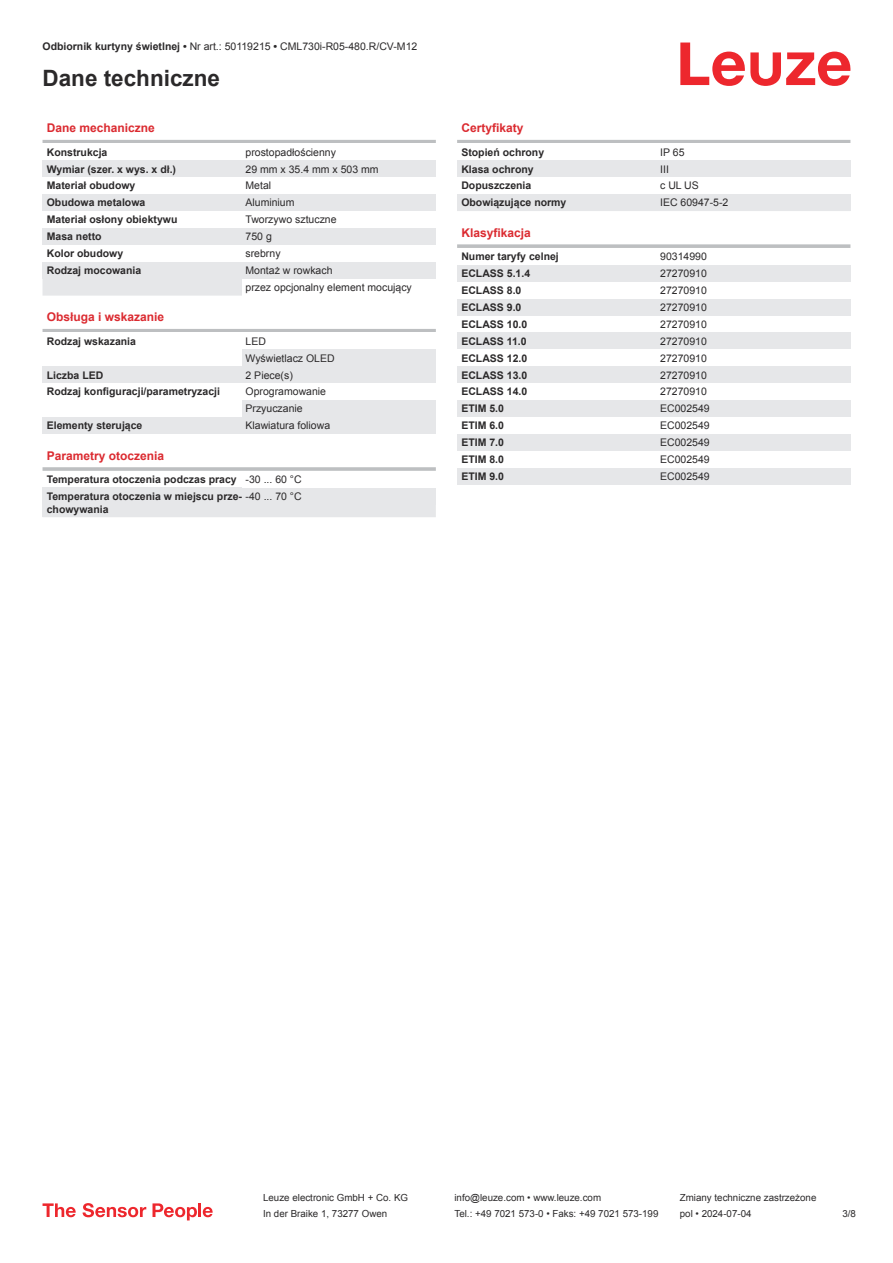
<style>
.page{position:relative;width:893px;height:1263px;background:#fff}
.page>*{position:absolute;margin:0;border:0;box-sizing:border-box;transform-origin:0 0}
.t1{font:700 22.5px "Arial";color:#2b292a}
.t2{font:700 12px "Arial";color:#db2a30}
.t3{font:700 10.5px/17px "Arial";color:#2b292a}
.t4{font:10.5px/17px "Arial";color:#2b292a}
.t5{font:9.75px "Arial";color:#2b292a}
.s1{font-weight:700}
.s2{font-weight:400}
</style>
<div class="page">
<svg style="left:680px;top:43px;width:170px;height:43px"></svg>
<svg style="left:43px;top:279px;width:393px;height:238px"></svg>
<hr style="left:43px;top:140px;width:393px;height:3px;background:#bdbfc1">
<div style="left:43px;top:160px;width:199px;height:17px;background:#e6e7e9"></div>
<div style="left:242px;top:160px;width:194px;height:17px;background:#e6e7e9"></div>
<div style="left:43px;top:194px;width:199px;height:17px;background:#e6e7e9"></div>
<div style="left:242px;top:194px;width:194px;height:17px;background:#e6e7e9"></div>
<div style="left:43px;top:228px;width:199px;height:17px;background:#e6e7e9"></div>
<div style="left:242px;top:228px;width:194px;height:17px;background:#e6e7e9"></div>
<div style="left:43px;top:262px;width:199px;height:17px;background:#e6e7e9"></div>
<div style="left:242px;top:262px;width:194px;height:17px;background:#e6e7e9"></div>
<div style="left:242px;top:279px;width:194px;height:17px;background:#fff"></div>
<div style="left:43px;top:313px;width:393px;height:18px;background:#fff"></div>
<hr style="left:43px;top:329px;width:393px;height:3px;background:#bdbfc1">
<div style="left:43px;top:332px;width:199px;height:17px;background:#fff"></div>
<div style="left:242px;top:332px;width:194px;height:17px;background:#fff"></div>
<div style="left:242px;top:349px;width:194px;height:17px;background:#e6e7e9"></div>
<div style="left:43px;top:366px;width:199px;height:17px;background:#e6e7e9"></div>
<div style="left:242px;top:366px;width:194px;height:17px;background:#e6e7e9"></div>
<div style="left:43px;top:383px;width:199px;height:17px;background:#fff"></div>
<div style="left:242px;top:383px;width:194px;height:17px;background:#fff"></div>
<div style="left:242px;top:400px;width:194px;height:17px;background:#e6e7e9"></div>
<div style="left:43px;top:417px;width:199px;height:17px;background:#e6e7e9"></div>
<div style="left:242px;top:417px;width:194px;height:17px;background:#e6e7e9"></div>
<div style="left:43px;top:451px;width:393px;height:18px;background:#fff"></div>
<hr style="left:43px;top:467px;width:393px;height:4px;background:#c7c9ca">
<div style="left:43px;top:471px;width:199px;height:17px;background:#fff"></div>
<div style="left:242px;top:471px;width:194px;height:17px;background:#fff"></div>
<div style="left:43px;top:488px;width:199px;height:29px;background:#e6e7e9"></div>
<div style="left:242px;top:488px;width:194px;height:17px;background:#e6e7e9"></div>
<hr style="left:457px;top:140px;width:393px;height:3px;background:#bdbfc1">
<div style="left:457px;top:160px;width:200px;height:17px;background:#e6e7e9"></div>
<div style="left:657px;top:160px;width:193px;height:17px;background:#e6e7e9"></div>
<div style="left:457px;top:194px;width:200px;height:17px;background:#e6e7e9"></div>
<div style="left:657px;top:194px;width:193px;height:17px;background:#e6e7e9"></div>
<svg style="left:457px;top:244px;width:393px;height:4px;fill:#c0c2c3"></svg>
<div style="left:457px;top:265px;width:200px;height:17px;background:#e6e7e9"></div>
<div style="left:657px;top:265px;width:193px;height:17px;background:#e6e7e9"></div>
<div style="left:457px;top:299px;width:200px;height:17px;background:#e6e7e9"></div>
<div style="left:657px;top:299px;width:193px;height:17px;background:#e6e7e9"></div>
<div style="left:457px;top:332px;width:200px;height:17px;background:#e6e7e9"></div>
<div style="left:657px;top:332px;width:193px;height:17px;background:#e6e7e9"></div>
<div style="left:457px;top:366px;width:200px;height:17px;background:#e6e7e9"></div>
<div style="left:657px;top:366px;width:193px;height:17px;background:#e6e7e9"></div>
<div style="left:457px;top:400px;width:200px;height:17px;background:#e6e7e9"></div>
<div style="left:657px;top:400px;width:193px;height:17px;background:#e6e7e9"></div>
<div style="left:457px;top:434px;width:200px;height:17px;background:#e6e7e9"></div>
<div style="left:657px;top:434px;width:193px;height:17px;background:#e6e7e9"></div>
<div style="left:457px;top:468px;width:200px;height:17px;background:#e6e7e9"></div>
<div style="left:657px;top:468px;width:193px;height:17px;background:#e6e7e9"></div>
<svg style="left:43px;top:1203px;width:33px;height:14px"></svg>
<svg style="left:83px;top:1203px;width:63px;height:14px"></svg>
<svg style="left:153px;top:1203px;width:44px;height:17px"></svg>
<hr style="left:198px;top:1203px;width:3px;height:14px;background:#ed272d">
<svg style="left:203px;top:1207px;width:10px;height:10px"></svg>
<p class="t4" style="left:43px;top:39px;width:376px"><span class="s1">Odbiornik kurtyny świetlnej •</span> Nr art.: 50119215 <span class="s1">•</span> CML730i-R05-480.R/CV-M12</p>
<h1 class="t1" style="left:43px;top:70px;width:179px">Dane techniczne</h1>
<p class="t2" style="left:47px;top:120px;width:110px">Dane mechaniczne</p>
<p class="t3" style="left:47px;top:144px;width:62px">Konstrukcja</p>
<p class="t4" style="left:246px;top:143px;width:92px">prostopadłościenny</p>
<p class="t3" style="left:47px;top:160px;width:131px">Wymiar (szer. x wys. x dł.)</p>
<p class="t4" style="left:246px;top:161px;width:135px">29 mm x 35.4 mm x 503 mm</p>
<p class="t3" style="left:47px;top:177px;width:90px">Materiał obudowy</p>
<p class="t4" style="left:246px;top:177px;width:27px">Metal</p>
<p class="t3" style="left:47px;top:194px;width:100px">Obudowa metalowa</p>
<p class="t4" style="left:246px;top:194px;width:51px">Aluminium</p>
<p class="t3" style="left:47px;top:211px;width:132px">Materiał osłony obiektywu</p>
<p class="t4" style="left:246px;top:212px;width:93px">Tworzywo sztuczne</p>
<p class="t3" style="left:47px;top:229px;width:56px">Masa netto</p>
<p class="t4" style="left:246px;top:228px;width:28px">750 g</p>
<p class="t3" style="left:47px;top:245px;width:78px">Kolor obudowy</p>
<p class="t4" style="left:246px;top:246px;width:37px">srebrny</p>
<p class="t3" style="left:47px;top:262px;width:96px">Rodzaj mocowania</p>
<p class="t4" style="left:246px;top:262px;width:168px">Montaż w rowkach<br>przez opcjonalny element mocujący</p>
<p class="t2" style="left:47px;top:309px;width:119px">Obsługa i wskazanie</p>
<p class="t3" style="left:47px;top:333px;width:91px">Rodzaj wskazania</p>
<p class="t4" style="left:246px;top:333px;width:91px">LED<br>Wyświetlacz OLED</p>
<p class="t3" style="left:47px;top:367px;width:58px">Liczba LED</p>
<p class="t4" style="left:246px;top:367px;width:49px">2 Piece(s)</p>
<p class="t3" style="left:47px;top:383px;width:175px">Rodzaj konfiguracji/parametryzacji</p>
<p class="t4" style="left:246px;top:383px;width:82px">Oprogramowanie<br>Przyuczanie</p>
<p class="t3" style="left:47px;top:417px;width:97px">Elementy sterujące</p>
<p class="t4" style="left:246px;top:417px;width:86px">Klawiatura foliowa</p>
<p class="t2" style="left:47px;top:447px;width:119px">Parametry otoczenia</p>
<p class="t3" style="left:47px;top:471px;width:256px">Temperatura otoczenia podczas pracy <span class="s2">-30 ... 60 °C<br></span>Temperatura otoczenia w miejscu prze- <span class="s2">-40 ... 70 °C</span></p>
<p class="t3" style="left:47px;top:500px;width:63px">chowywania</p>
<p class="t2" style="left:461px;top:123px;width:64px">Certyfikaty</p>
<p class="t3" style="left:461px;top:144px;width:84px">Stopień ochrony</p>
<p class="t4" style="left:660px;top:144px;width:26px">IP 65</p>
<p class="t3" style="left:461px;top:160px;width:74px">Klasa ochrony</p>
<p class="t4" style="left:660px;top:161px;width:10px">III</p>
<p class="t3" style="left:461px;top:178px;width:72px">Dopuszczenia</p>
<p class="t4" style="left:660px;top:177px;width:40px">c UL US</p>
<p class="t3" style="left:461px;top:194px;width:107px">Obowiązujące normy</p>
<p class="t4" style="left:660px;top:195px;width:70px">IEC 60947-5-2</p>
<p class="t2" style="left:461px;top:224px;width:71px">Klasyfikacja</p>
<p class="t3" style="left:461px;top:248px;width:99px">Numer taryfy celnej</p>
<p class="t4" style="left:660px;top:249px;width:48px">90314990</p>
<p class="t3" style="left:461px;top:265px;width:70px">ECLASS 5.1.4</p>
<p class="t4" style="left:660px;top:266px;width:48px">27270910</p>
<p class="t3" style="left:461px;top:282px;width:62px">ECLASS 8.0</p>
<p class="t4" style="left:660px;top:283px;width:48px">27270910</p>
<p class="t3" style="left:461px;top:299px;width:62px">ECLASS 9.0</p>
<p class="t4" style="left:660px;top:300px;width:48px">27270910</p>
<p class="t3" style="left:461px;top:316px;width:67px">ECLASS 10.0</p>
<p class="t4" style="left:660px;top:317px;width:48px">27270910</p>
<p class="t3" style="left:461px;top:333px;width:67px">ECLASS 11.0</p>
<p class="t4" style="left:660px;top:333px;width:48px">27270910</p>
<p class="t3" style="left:461px;top:350px;width:67px">ECLASS 12.0</p>
<p class="t4" style="left:660px;top:350px;width:48px">27270910</p>
<p class="t3" style="left:461px;top:366px;width:67px">ECLASS 13.0</p>
<p class="t4" style="left:660px;top:367px;width:48px">27270910</p>
<p class="t3" style="left:461px;top:383px;width:67px">ECLASS 14.0</p>
<p class="t4" style="left:660px;top:384px;width:48px">27270910</p>
<p class="t3" style="left:461px;top:400px;width:44px">ETIM 5.0</p>
<p class="t4" style="left:660px;top:401px;width:51px">EC002549</p>
<p class="t3" style="left:461px;top:417px;width:44px">ETIM 6.0</p>
<p class="t4" style="left:660px;top:418px;width:51px">EC002549</p>
<p class="t3" style="left:461px;top:434px;width:44px">ETIM 7.0</p>
<p class="t4" style="left:660px;top:435px;width:51px">EC002549</p>
<p class="t3" style="left:461px;top:451px;width:44px">ETIM 8.0</p>
<p class="t4" style="left:660px;top:452px;width:51px">EC002549</p>
<p class="t3" style="left:461px;top:468px;width:44px">ETIM 9.0</p>
<p class="t4" style="left:660px;top:469px;width:51px">EC002549</p>
<p class="t5" style="left:263px;top:1191px;width:146px">Leuze electronic GmbH + Co. KG</p>
<p class="t5" style="left:454px;top:1191px;width:148px">info@leuze.com • www.leuze.com</p>
<p class="t5" style="left:680px;top:1191px;width:138px">Zmiany techniczne zastrzeżone</p>
<p class="t5" style="left:263px;top:1207px;width:126px">In der Braike 1, 73277 Owen</p>
<p class="t5" style="left:454px;top:1207px;width:205px">Tel.: +49 7021 573-0 • Faks: +49 7021 573-199</p>
<p class="t5" style="left:680px;top:1207px;width:73px">pol • 2024-07-04</p>
<p class="t5" style="left:842px;top:1210px;width:15px">3 /8</p>
</div>
